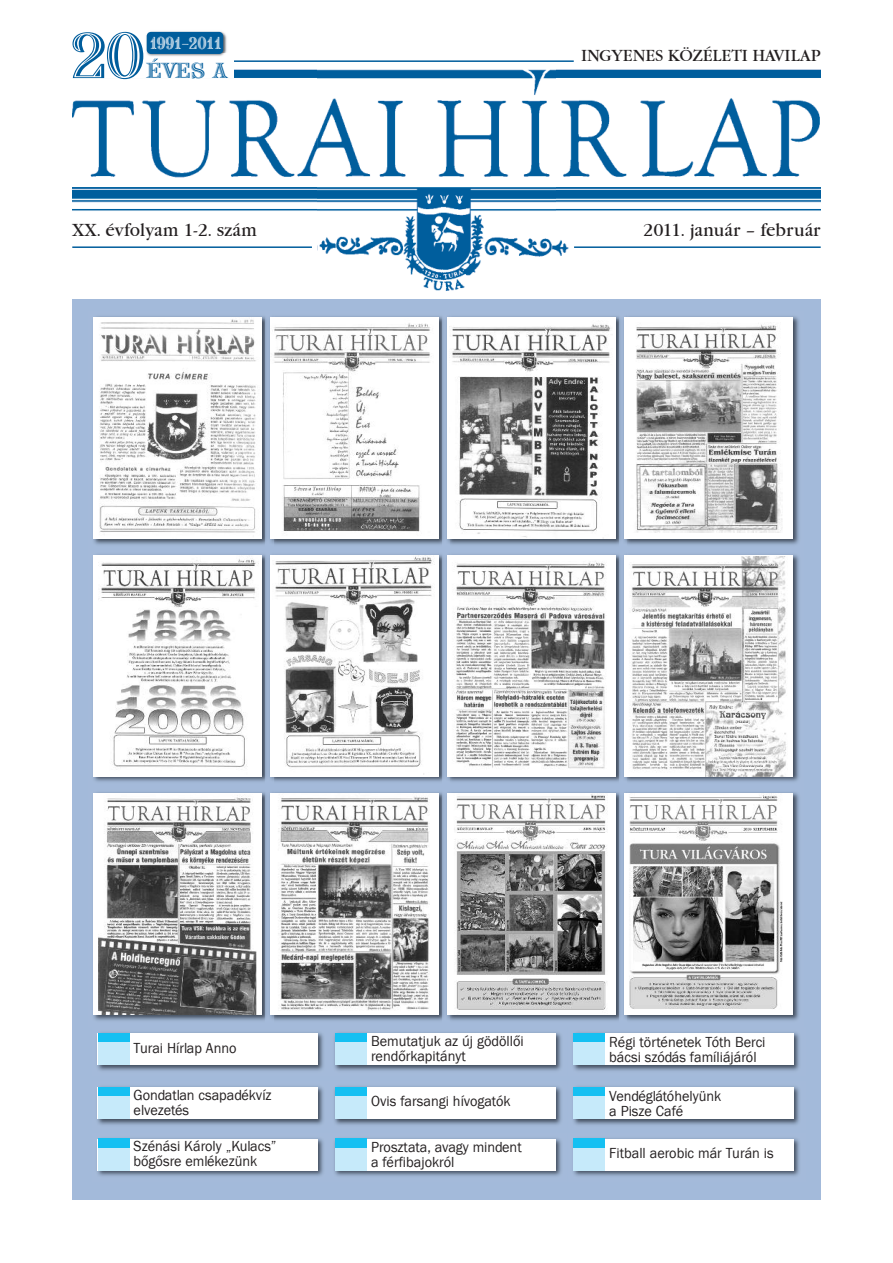
<style>
.page{position:relative;width:893px;height:1263px;background:#fff}
.page>*{position:absolute;margin:0;border:0;box-sizing:border-box;transform-origin:0 0}
.t1{font:67.5px "Chisel D";color:#005d9c;scale:1.16 1}
.t2{font:22.5px "Chisel D";color:#005d9c;scale:1.16 1}
.t3{font:18px "Garamond Itc TEE";color:#231f20}
.t4{font:18px "Chisel D";letter-spacing:-.065em;color:#fff}
.t5{font:16.5px "Garamond Itc TEE";color:#231f20}
.t6{font:15px/15px "Franklin Gothic Itc TEE";color:#231f20;scale:.95 1}
</style>
<div class="page">
<div style="left:72px;top:299px;width:749px;height:900px;background:#a3bada"></div>
<img style="left:72px;top:69px;width:749px;height:187px">
<hr style="left:72px;top:246px;width:240px;height:2px;background:#005d9c">
<hr style="left:574px;top:246px;width:247px;height:2px;background:#005d9c">
<img style="left:317px;top:69px;width:239px;height:222px">
<hr style="left:203px;top:60px;width:371px;height:2px;background:#005d9c">
<div style="left:45px;top:53px;width:189px;height:25px;background:#fff"></div>
<img style="left:93px;top:316px;width:706px;height:705px">
<img style="left:94px;top:318px;width:168px;height:221px">
<div style="left:271px;top:318px;width:168px;height:221px;background:#fff"></div>
<img style="left:274px;top:323px;width:156px;height:209px">
<div style="left:448px;top:318px;width:168px;height:221px;background:#fff"></div>
<img style="left:452px;top:324px;width:159px;height:215px">
<div style="left:624px;top:318px;width:168px;height:221px;background:#fff"></div>
<img style="left:636px;top:324px;width:146px;height:208px">
<img style="left:93px;top:550px;width:172px;height:1px">
<div style="left:94px;top:555px;width:168px;height:221px;background:#fff"></div>
<img style="left:101px;top:559px;width:155px;height:208px">
<div style="left:271px;top:555px;width:168px;height:221px;background:#fff"></div>
<img style="left:275px;top:555px;width:160px;height:220px">
<img style="left:448px;top:556px;width:168px;height:220px">
<img style="left:624px;top:557px;width:168px;height:219px">
<img style="left:93px;top:788px;width:172px;height:1px">
<div style="left:94px;top:794px;width:168px;height:221px;background:#fff"></div>
<img style="left:98px;top:795px;width:159px;height:220px">
<img style="left:272px;top:794px;width:165px;height:221px">
<img style="left:448px;top:794px;width:167px;height:221px">
<div style="left:624px;top:794px;width:168px;height:221px;background:#fff"></div>
<img style="left:629px;top:795px;width:154px;height:214px">
<img style="left:97px;top:1032px;width:703px;height:39px">
<div style="left:98px;top:1033px;width:220px;height:32px;background:#fff"></div>
<div style="left:98px;top:1033px;width:31px;height:9px;background:#15c0f2"></div>
<div style="left:98px;top:1042px;width:31px;height:23px;background:#c6eafa"></div>
<img style="left:97px;top:1086px;width:703px;height:39px">
<div style="left:98px;top:1087px;width:220px;height:32px;background:#fff"></div>
<div style="left:98px;top:1087px;width:31px;height:9px;background:#15c0f2"></div>
<div style="left:98px;top:1096px;width:31px;height:23px;background:#c6eafa"></div>
<img style="left:97px;top:1138px;width:703px;height:38px">
<div style="left:98px;top:1139px;width:220px;height:31px;background:#fff"></div>
<div style="left:98px;top:1139px;width:31px;height:9px;background:#15c0f2"></div>
<div style="left:98px;top:1148px;width:31px;height:22px;background:#c6eafa"></div>
<div style="left:335px;top:1033px;width:221px;height:32px;background:#fff"></div>
<div style="left:335px;top:1033px;width:32px;height:9px;background:#15c0f2"></div>
<div style="left:335px;top:1042px;width:32px;height:23px;background:#c6eafa"></div>
<div style="left:335px;top:1087px;width:221px;height:32px;background:#fff"></div>
<div style="left:335px;top:1087px;width:32px;height:9px;background:#15c0f2"></div>
<div style="left:335px;top:1096px;width:32px;height:23px;background:#c6eafa"></div>
<div style="left:335px;top:1139px;width:221px;height:31px;background:#fff"></div>
<div style="left:335px;top:1139px;width:32px;height:9px;background:#15c0f2"></div>
<div style="left:335px;top:1148px;width:32px;height:22px;background:#c6eafa"></div>
<div style="left:573px;top:1033px;width:221px;height:32px;background:#fff"></div>
<div style="left:573px;top:1033px;width:32px;height:9px;background:#15c0f2"></div>
<div style="left:573px;top:1042px;width:32px;height:23px;background:#c6eafa"></div>
<div style="left:573px;top:1087px;width:221px;height:32px;background:#fff"></div>
<div style="left:573px;top:1087px;width:32px;height:9px;background:#15c0f2"></div>
<div style="left:573px;top:1096px;width:32px;height:23px;background:#c6eafa"></div>
<div style="left:573px;top:1139px;width:221px;height:31px;background:#fff"></div>
<div style="left:573px;top:1139px;width:32px;height:9px;background:#15c0f2"></div>
<div style="left:573px;top:1148px;width:32px;height:22px;background:#c6eafa"></div>
<img style="left:143px;top:31px;width:84px;height:29px">
<svg style="left:142px;top:47px;width:1px;height:15px"></svg>
<svg style="left:151px;top:59px;width:8px;height:3px"></svg>
<div style="left:147px;top:32px;width:76px;height:22px;background:#005d9c;border-radius:4px"></div>
<h1 class="t1" style="left:69px;top:14px;width:67px">20</h1>
<p class="t4" style="left:149px;top:32px;width:75px">1991–2011</p>
<h2 class="t2" style="left:146px;top:56px;width:72px">ÉVES A</h2>
<p class="t5" style="left:581px;top:46px;width:241px">ingyenes közéleti havilap</p>
<p class="t3" style="left:72px;top:220px;width:186px">XX. évfolyam 1-2. szám</p>
<p class="t3" style="left:643px;top:220px;width:179px">2011. január – február</p>
<p class="t6" style="left:134px;top:1041px;width:110px">Turai Hírlap Anno</p>
<p class="t6" style="left:134px;top:1087px;width:147px">Gondatlan csapadékvíz elvezetés</p>
<p class="t6" style="left:134px;top:1138px;width:152px">Szénási Károly „Kulacs” bőgősre emlékezünk</p>
<p class="t6" style="left:371px;top:1033px;width:162px">Bemutatjuk az új gödöllői rendőrkapitányt</p>
<p class="t6" style="left:371px;top:1093px;width:148px">Ovis farsangi hívogatók</p>
<p class="t6" style="left:371px;top:1139px;width:160px">Prosztata, avagy mindent a férfibajokról</p>
<p class="t6" style="left:609px;top:1034px;width:166px">Régi történetek Tóth Berci bácsi szódás famíliájáról</p>
<p class="t6" style="left:609px;top:1088px;width:119px">Vendéglátóhelyünk a Pisze Café</p>
<p class="t6" style="left:609px;top:1145px;width:175px">Fitball aerobic már Turán is</p>
</div>
